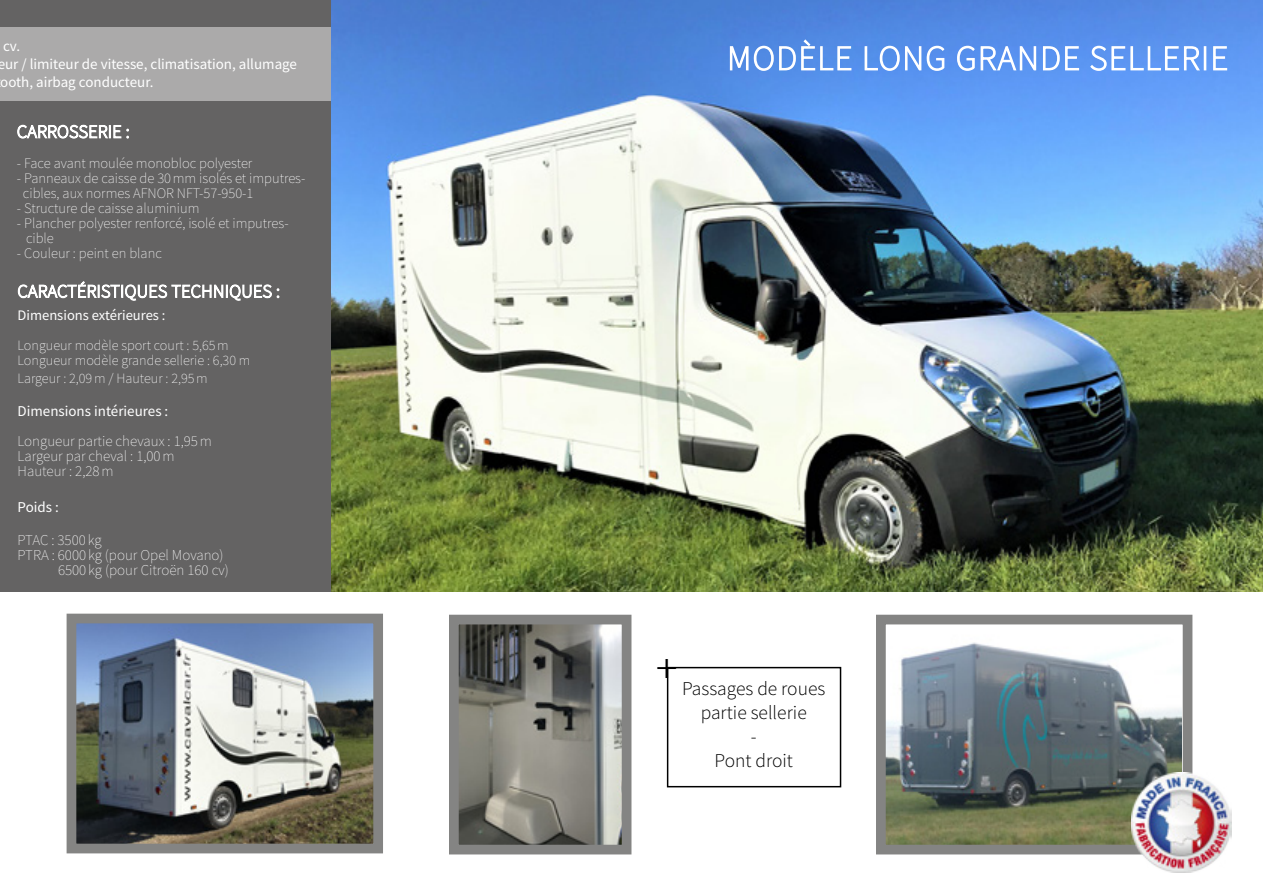
<style>
.page{position:relative;width:1263px;height:893px;background:#fff}
.page>*{position:absolute;margin:0;border:0;box-sizing:border-box;transform-origin:0 0}
.t1{font:39px "Minion Pro";color:#000}
.t2{font:300 19.5px/24px "Source Sans Pro";color:#000;text-align:center}
.t3{font:200 15px/15px "Source Sans Pro";color:#fff}
.t4{font:15px/18px "Source Sans Pro";color:#fff}
.t5{font:200 14.55px/15px "Source Sans Pro";color:#fff}
.t6{font:14.55px "Source Sans Pro";color:#fff}
.t7{font:200 14.25px/15px "Source Sans Pro";color:#fff}
</style>
<div class="page">
<img style="left:330px;top:0;width:933px;height:591px">
<div style="left:0;top:0;width:330px;height:591px;background:#646363"></div>
<div style="left:0;top:27px;width:330px;height:73px;background:#abaaaa"></div>
<svg style="left:17px;top:281px;width:262px;height:20px"></svg>
<svg style="left:729px;top:38px;width:123px;height:34px;background:#78a5ea"></svg>
<svg style="left:864px;top:45px;width:81px;height:27px"></svg>
<svg style="left:956px;top:45px;width:124px;height:27px"></svg>
<svg style="left:1089px;top:45px;width:112px;height:27px"></svg>
<svg style="left:1212px;top:45px;width:16px;height:26px"></svg>
<img style="left:460px;top:626px;width:160px;height:217px">
<div style="left:449px;top:615px;width:182px;height:239px;border:10px solid #848483"></div>
<img style="left:78px;top:625px;width:294px;height:217px">
<div style="left:67px;top:614px;width:316px;height:239px;border:10px solid #848483"></div>
<img style="left:887px;top:642px;width:294px;height:201px">
<div style="left:876px;top:615px;width:316px;height:239px;border:10px solid #848483"></div>
<img style="left:1131px;top:773px;width:100px;height:100px">
<div style="left:667px;top:667px;width:174px;height:120px;border:2px solid #000"></div>
<svg style="left:17px;top:124px;width:112px;height:15px"></svg>
<p class="t4" style="left:-2px;top:37px;width:301px;text-indent:5px">cv.<br>eur / limiteur de vitesse, climatisation, allumage ooth, airbag conducteur.</p>
<p class="t5" style="left:17px;top:155px;width:237px">- Face avant moulée monobloc polyester</p>
<p class="t5" style="left:23px;top:170px;width:284px;text-indent:-6px">- Panneaux de caisse de 30mm isolés et imputres&shy;cibles, aux normes AFNOR NFT-57-950-1</p>
<p class="t5" style="left:17px;top:200px;width:184px">- Structure de caisse aluminium</p>
<p class="t5" style="left:26px;top:215px;width:264px;text-indent:-9px">- Plancher polyester renforcé, isolé et imputres&shy;cible</p>
<p class="t5" style="left:17px;top:245px;width:146px">- Couleur : peint en blanc</p>
<p class="t6" style="left:18px;top:306px;width:149px">Dimensions extérieures :</p>
<p class="t7" style="left:18px;top:338px;width:234px">Longueur modèle sport court : 5,65m<br>Longueur modèle grande sellerie : 6,30 m</p>
<p class="t7" style="left:18px;top:371px;width:192px">Largeur : 2,09m / Hauteur : 2,95m</p>
<p class="t4" style="left:18px;top:402px;width:152px">Dimensions intérieures :</p>
<p class="t3" style="left:18px;top:433px;width:196px">Longueur partie chevaux : 1,95m<br>Largeur par cheval : 1,00m<br>Hauteur : 2,28m</p>
<p class="t4" style="left:18px;top:498px;width:43px">Poids :</p>
<p class="t3" style="left:18px;top:532px;width:86px">PTAC : 3500 kg</p>
<p class="t3" style="left:18px;top:547px;width:208px">PTRA : 6000 kg (pour Opel Movano)</p>
<p class="t3" style="left:58px;top:562px;width:172px">6500 kg (pour Citroën 160 cv)</p>
<h1 class="t1" style="left:655px;top:639px;width:24px">+</h1>
<h2 class="t2" style="left:682px;top:676px;width:145px">Passages de roues partie sellerie<br>-<br>Pont droit</h2>
</div>
